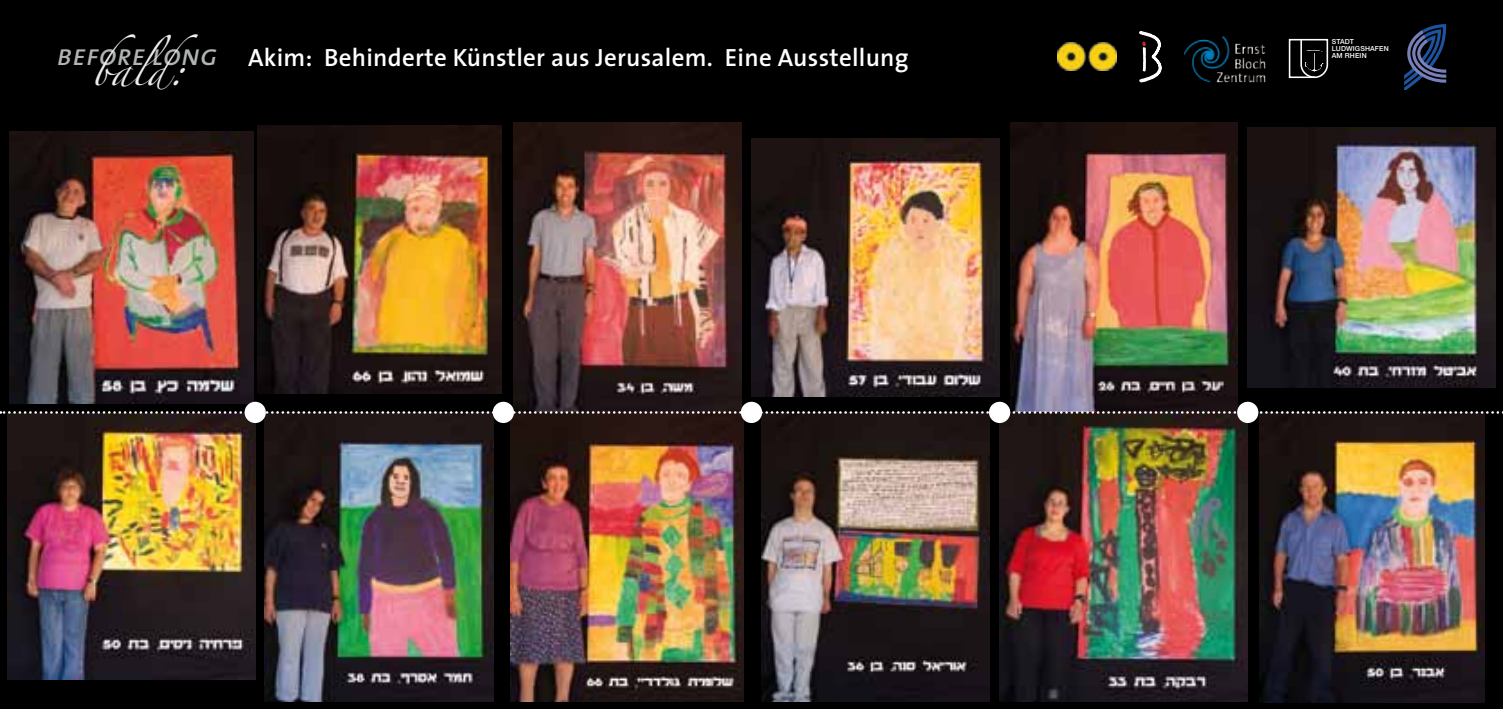
<style>
.page{position:relative;width:1503px;height:709px;background:#fff}
.page>*{position:absolute;margin:0;border:0;box-sizing:border-box;transform-origin:0 0}
.t1{font:30px "Zapfino";color:#eceded}
.t2{font:600 25px "The Sans";letter-spacing:.01em;color:#fff}
.t3{font:500 7px/7px "Helvetica Neue";letter-spacing:.02em;color:#fff}
.s1{font-family:"The Sans Caps";font-weight:400;font-style:italic;font-size:30px;color:#b1b3b4}
</style>
<div class="page">
<div style="left:0;top:0;width:1502px;height:709px;background:#000"></div>
<img style="left:1010px;top:123px;width:227px;height:288px">
<img style="left:1247px;top:127px;width:248px;height:261px">
<img style="left:751px;top:139px;width:248px;height:257px">
<img style="left:513px;top:123px;width:228px;height:288px">
<img style="left:257px;top:126px;width:244px;height:268px">
<img style="left:9px;top:132px;width:244px;height:271px">
<img style="left:999px;top:414px;width:248px;height:287px">
<img style="left:1259px;top:414px;width:224px;height:288px">
<img style="left:761px;top:414px;width:228px;height:287px">
<img style="left:511px;top:414px;width:233px;height:287px">
<img style="left:265px;top:414px;width:229px;height:287px">
<img style="left:7px;top:414px;width:248px;height:266px">
<svg style="left:1404px;top:24px;width:42px;height:65px"></svg>
<svg style="left:1288px;top:38px;width:40px;height:41px"></svg>
<img style="left:1202px;top:36px;width:25px;height:31px">
<svg style="left:1139px;top:31px;width:22px;height:51px"></svg>
<img style="left:1058px;top:43px;width:58px;height:28px">
<svg style="left:0;top:411px;width:1503px;height:3px;background:#625c5c"></svg>
<div style="left:244px;top:402px;width:22px;height:21px;background:#fff;border-radius:50%"></div>
<div style="left:493px;top:402px;width:21px;height:21px;background:#fff;border-radius:50%"></div>
<div style="left:741px;top:402px;width:21px;height:21px;background:#fff;border-radius:50%"></div>
<div style="left:989px;top:402px;width:21px;height:21px;background:#fff;border-radius:50%"></div>
<div style="left:1237px;top:402px;width:21px;height:21px;background:#fff;border-radius:50%"></div>
<p class="t1" style="left:91px;top:57px;width:108px">ba ld:</p>
<p class="t3" style="left:1331px;top:38px;width:58px">STADT<br>LUDWIGSHAFEN<br>AM RHEIN</p>
<p class="t2" style="left:57px;top:36px;width:853px"><span class="s1">before long</span> Akim: Behinderte Künstler aus Jerusalem. Eine Ausstellung</p>
</div>
